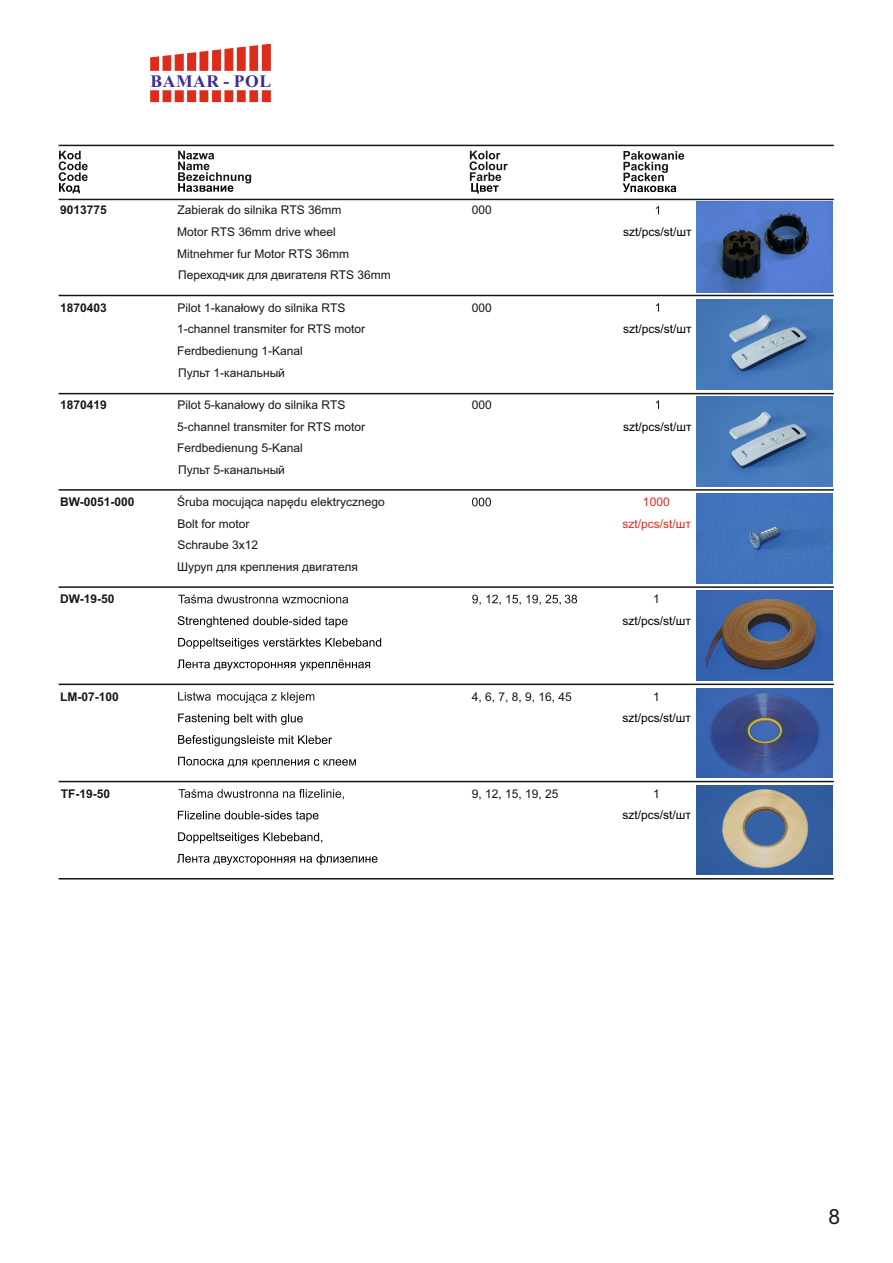
<style>
.page{position:relative;width:893px;height:1263px;background:#fff}
.page>*{position:absolute;margin:0;border:0;box-sizing:border-box;transform-origin:0 0}
.t1{font:21px "Arial";color:#151616}
.t2{font:700 17.55px "Times New Roman";letter-spacing:.04em;color:#3c2b99}
.t3{font:12px/21.6px "Arial";color:#151616}
.t4{font:12px "Arial";color:#000}
.t5{font:700 12px "Arial";color:#151616}
.t6{font:12px "Arial";color:#dd2b1c}
</style>
<div class="page">
<hr style="left:59px;top:145px;width:775px;height:1px;background:#151616">
<hr style="left:59px;top:295px;width:775px;height:1px;background:#151616">
<hr style="left:59px;top:393px;width:775px;height:1px;background:#151616">
<hr style="left:59px;top:489px;width:775px;height:2px;background:#151616">
<svg style="left:150px;top:44px;width:121px;height:58px"></svg>
<hr style="left:59px;top:199px;width:775px;height:1px;background:#151616">
<svg style="left:178px;top:789px;width:166px;height:10px"></svg>
<svg style="left:178px;top:832px;width:144px;height:11px"></svg>
<svg style="left:178px;top:811px;width:140px;height:11px"></svg>
<svg style="left:177px;top:854px;width:200px;height:11px"></svg>
<svg style="left:178px;top:692px;width:33px;height:9px"></svg>
<svg style="left:217px;top:692px;width:97px;height:11px"></svg>
<svg style="left:178px;top:713px;width:125px;height:12px"></svg>
<svg style="left:178px;top:735px;width:154px;height:11px"></svg>
<svg style="left:178px;top:757px;width:178px;height:11px"></svg>
<svg style="left:178px;top:595px;width:170px;height:8px"></svg>
<svg style="left:178px;top:616px;width:170px;height:11px"></svg>
<svg style="left:178px;top:638px;width:203px;height:11px"></svg>
<svg style="left:177px;top:659px;width:193px;height:12px"></svg>
<svg style="left:472px;top:595px;width:105px;height:10px"></svg>
<img style="left:697px;top:785px;width:136px;height:90px">
<img style="left:697px;top:688px;width:136px;height:90px">
<img style="left:697px;top:591px;width:136px;height:90px">
<hr style="left:59px;top:586px;width:775px;height:2px;background:#151616">
<hr style="left:59px;top:684px;width:775px;height:1px;background:#151616">
<hr style="left:59px;top:781px;width:775px;height:1px;background:#151616">
<svg style="left:59px;top:151px;width:29px;height:42px"></svg>
<svg style="left:178px;top:151px;width:73px;height:41px"></svg>
<svg style="left:470px;top:151px;width:38px;height:43px"></svg>
<svg style="left:623px;top:151px;width:61px;height:41px"></svg>
<svg style="left:656px;top:303px;width:3px;height:9px"></svg>
<svg style="left:656px;top:400px;width:3px;height:9px"></svg>
<hr style="left:59px;top:878px;width:775px;height:1px;background:#151616">
<svg style="left:472px;top:498px;width:19px;height:8px"></svg>
<img style="left:697px;top:493px;width:136px;height:91px">
<img style="left:697px;top:202px;width:136px;height:91px">
<svg style="left:656px;top:206px;width:3px;height:8px"></svg>
<img style="left:697px;top:299px;width:136px;height:91px">
<img style="left:697px;top:396px;width:136px;height:91px">
<h2 class="t2" style="left:150px;top:75px;width:122px">BAMAR - POL</h2>
<p class="t5" style="left:60px;top:206px;width:48px">9013775</p>
<p class="t3" style="left:178px;top:201px;width:165px">Zabierak do silnika RTS 36mm</p>
<p class="t3" style="left:472px;top:201px;width:22px">000</p>
<p class="t3" style="left:177px;top:222px;width:160px">Motor RTS 36mm drive wheel</p>
<p class="t4" style="left:623px;top:227px;width:70px">szt/pcs/st/шт</p>
<p class="t3" style="left:177px;top:244px;width:215px">Mitnehmer fur Motor RTS 36mm<br>Переходчик для двигателя RTS 36mm</p>
<p class="t5" style="left:60px;top:303px;width:48px">1870403</p>
<p class="t3" style="left:178px;top:298px;width:169px">Pilot 1-kanałowy do silnika RTS</p>
<p class="t3" style="left:472px;top:298px;width:22px">000</p>
<p class="t3" style="left:177px;top:319px;width:189px">1-channel transmiter for RTS motor</p>
<p class="t4" style="left:623px;top:325px;width:70px">szt/pcs/st/шт</p>
<p class="t3" style="left:177px;top:341px;width:127px">Ferdbedienung 1-Kanal<br>Пульт 1-канальный</p>
<p class="t5" style="left:60px;top:400px;width:48px">1870419</p>
<p class="t3" style="left:178px;top:395px;width:169px">Pilot 5-kanałowy do silnika RTS</p>
<p class="t3" style="left:472px;top:395px;width:22px">000</p>
<p class="t3" style="left:177px;top:417px;width:189px">5-channel transmiter for RTS motor</p>
<p class="t4" style="left:623px;top:422px;width:70px">szt/pcs/st/шт</p>
<p class="t3" style="left:177px;top:438px;width:127px">Ferdbedienung 5-Kanal<br>Пульт 5-канальный</p>
<p class="t3" style="left:177px;top:492px;width:209px">Śruba mocująca napędu elektrycznego</p>
<p class="t6" style="left:643px;top:497px;width:28px">1000</p>
<p class="t3" style="left:178px;top:514px;width:74px">Bolt for motor</p>
<p class="t6" style="left:622px;top:519px;width:70px">szt/pcs/st/шт</p>
<p class="t3" style="left:177px;top:535px;width:182px">Schraube 3x12<br>Шуруп для крепления двигателя</p>
<p class="t5" style="left:60px;top:497px;width:76px">BW-0051-000</p>
<p class="t5" style="left:60px;top:595px;width:56px">DW-19-50</p>
<p class="t5" style="left:60px;top:692px;width:60px">LM-07-100</p>
<p class="t3" style="left:472px;top:687px;width:102px">4, 6, 7, 8, 9, 16, 45</p>
<p class="t3" style="left:653px;top:589px;width:8px">1</p>
<p class="t4" style="left:622px;top:616px;width:70px">szt/pcs/st/шт</p>
<p class="t3" style="left:653px;top:687px;width:8px">1</p>
<p class="t4" style="left:622px;top:713px;width:70px">szt/pcs/st/шт</p>
<p class="t5" style="left:61px;top:789px;width:51px">TF-19-50</p>
<p class="t3" style="left:472px;top:784px;width:88px">9, 12, 15, 19, 25</p>
<p class="t3" style="left:653px;top:784px;width:8px">1</p>
<p class="t4" style="left:622px;top:811px;width:70px">szt/pcs/st/шт</p>
<h1 class="t1" style="left:828px;top:1208px;width:13px">8</h1>
</div>
